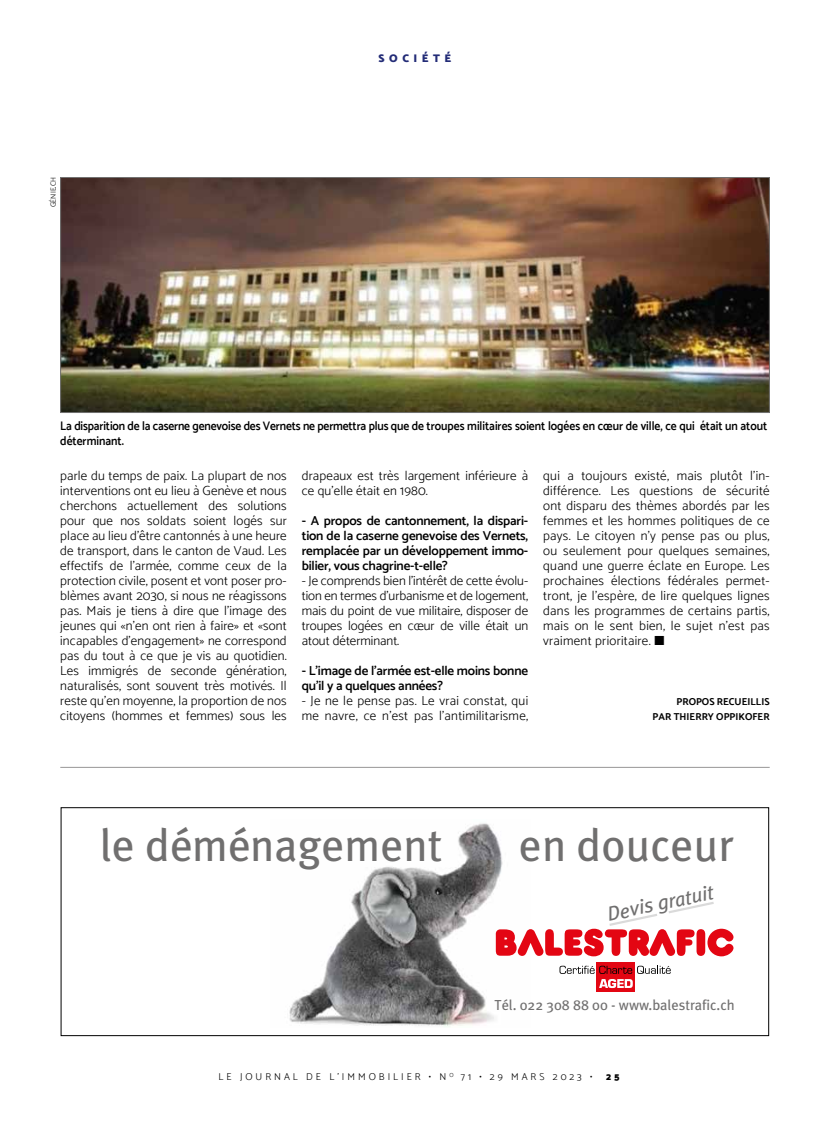
<style>
.page{position:relative;width:830px;height:1134px;background:#fff}
.page>*{position:absolute;margin:0;border:0;box-sizing:border-box;transform-origin:0 0}
.t1{font:45.5px "Meta Plus";color:#706f6f}
.t2{font:italic 20.25px "Meta Plus";color:#706f6f}
.t3{font:14.5px "Meta Plus";color:#706f6f}
.t4{font:300 13.12px/15px "Catamaran";letter-spacing:.01em;color:#000;text-align:justify}
.t5{font:600 13.12px/15px "Catamaran";letter-spacing:-.01em;color:#000;text-align:justify}
.t6{font:600 12.5px/15px "Catamaran";color:#000;scale:.92 1}
.t7{font:900 11.25px "Catamaran";letter-spacing:.4em;color:#232c77}
.t8{font:300 10px "Catamaran";letter-spacing:.3em;color:#000}
.t9{font:700 10px/15px "Catamaran";color:#000;text-align:right}
.t10{font:900 10px "Catamaran";color:#000}
.t11{font:300 7.5px "Catamaran";letter-spacing:.01em;color:#000}
</style>
<div class="page">
<hr style="left:60px;top:767px;width:709px;height:1px;background:#979696">
<svg style="left:289px;top:823px;width:445px;height:204px"></svg>
<div style="left:596px;top:962px;width:39px;height:30px;background:#e30613"></div>
<svg style="left:559px;top:966px;width:111px;height:22px"></svg>
<svg style="left:495px;top:902px;width:238px;height:54px"></svg>
<div style="left:61px;top:807px;width:707px;height:229px;border:1px solid #000"></div>
<img style="left:62px;top:179px;width:705px;height:232px">
<div style="left:60px;top:177px;width:709px;height:236px;border:1px solid #727271"></div>
<p class="t11" style="left:49px;top:207px;width:32px;rotate:-90deg">GÉNIE.CH</p>
<p class="t7" style="left:378px;top:51px;width:74px">SOCIÉTÉ</p>
<p class="t6" style="left:60px;top:418px;width:769px">La disparition de la caserne genevoise des Vernets ne permettra plus que de troupes militaires soient logées en cœur de ville, ce qui était un atout déterminant.</p>
<p class="t4" style="left:60px;top:468px;width:228px">parle du temps de paix. La plupart de nos interventions ont eu lieu à Genève et nous cherchons actuellement des solutions pour que nos soldats soient logés sur place au lieu d’être cantonnés à une heure de transport, dans le canton de Vaud. Les effectifs de l’armée, comme ceux de la protection civile, posent et vont poser pro&shy;blèmes avant 2030, si nous ne réagissons pas. Mais je tiens à dire que l’image des jeunes qui «n’en ont rien à faire» et «sont incapables d’engagement» ne correspond pas du tout à ce que je vis au quotidien.<br>Les immigrés de seconde génération, naturalisés, sont souvent très motivés. Il reste qu’en moyenne, la proportion de nos citoyens (hommes et femmes) sous les</p>
<p class="t4" style="left:301px;top:468px;width:228px">drapeaux est très largement inférieure à ce qu’elle était en 1980.</p>
<p class="t5" style="left:301px;top:513px;width:228px">- A propos de cantonnement, la dispari&shy;tion de la caserne genevoise des Vernets, remplacée par un développement immo&shy;bilier, vous chagrine-t-elle?</p>
<p class="t4" style="left:301px;top:573px;width:228px">- Je comprends bien l’intérêt de cette évolu&shy;tion en termes d’urbanisme et de logement, mais du point de vue militaire, disposer de troupes logées en cœur de ville était un atout déterminant.</p>
<p class="t5" style="left:301px;top:663px;width:228px">- L’image de l’armée est-elle moins bonne qu’il y a quelques années?</p>
<p class="t4" style="left:301px;top:693px;width:228px">- Je ne le pense pas. Le vrai constat, qui me navre, ce n’est pas l’antimilitarisme,</p>
<p class="t4" style="left:543px;top:468px;width:228px">qui a toujours existé, mais plutôt l’in&shy;différence. Les questions de sécurité ont disparu des thèmes abordés par les femmes et les hommes politiques de ce pays. Le citoyen n’y pense pas ou plus, ou seulement pour quelques semaines, quand une guerre éclate en Europe. Les prochaines élections fédérales permet&shy;tront, je l’espère, de lire quelques lignes dans les programmes de certains partis, mais on le sent bien, le sujet n’est pas vraiment prioritaire. ■</p>
<p class="t9" style="left:652px;top:694px;width:118px">PROPOS RECUEILLIS<br>PAR THIERRY OPPIKOFER</p>
<h1 class="t1" style="left:100px;top:819px;width:344px">le déménagement</h1>
<h1 class="t1" style="left:518px;top:819px;width:216px">en douceur</h1>
<h2 class="t2" style="left:604px;top:903px;width:110px;rotate:-12deg">Devis gratuit</h2>
<p class="t3" style="left:494px;top:996px;width:241px">Tél. 022 308 88 00 - www.balestrafic.ch</p>
<p class="t8" style="left:218px;top:1071px;width:375px">LE JOURNAL DE L’IMMOBILIER • N <sup>O</sup> 71 • 29 MARS 2023 •</p>
<p class="t10" style="left:606px;top:1071px;width:15px">2 5</p>
</div>
